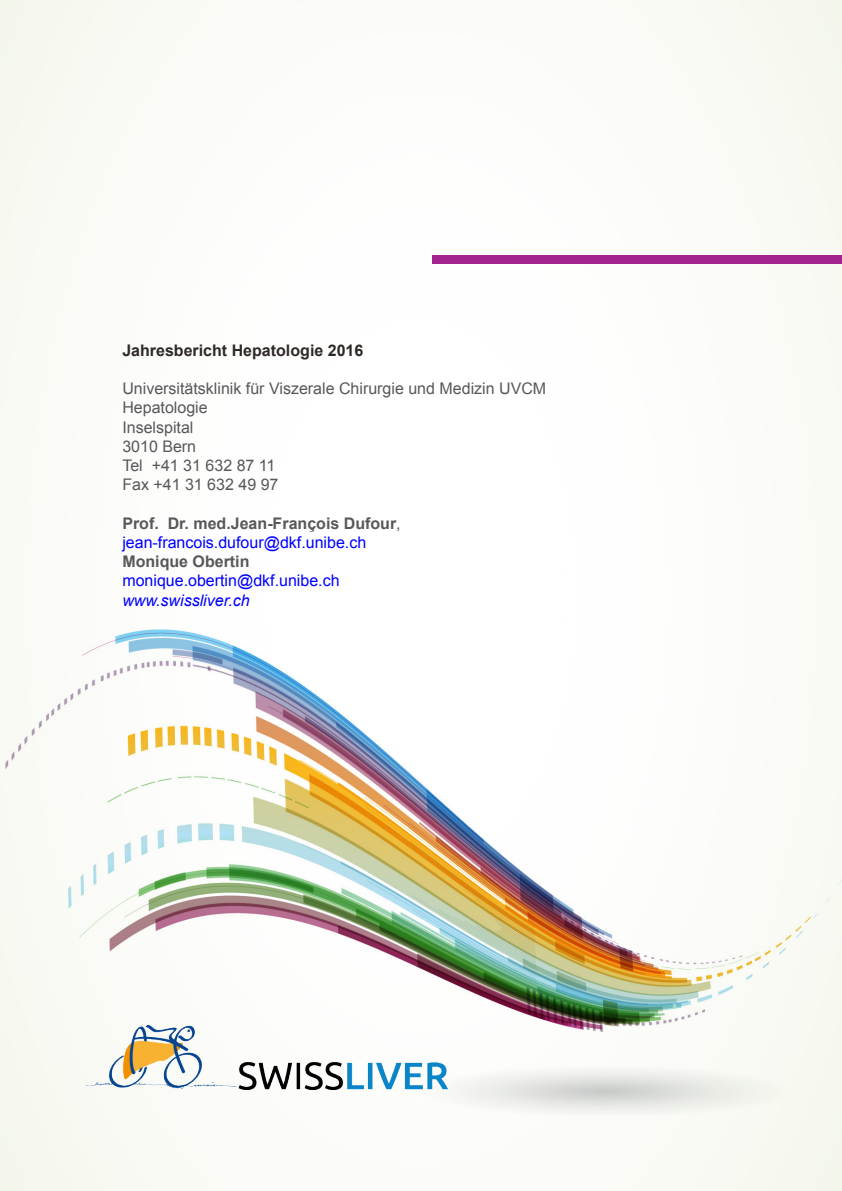
<style>
.page{position:relative;width:842px;height:1191px;background:#fff}
.page>*{position:absolute;margin:0;border:0;box-sizing:border-box;transform-origin:0 0}
.Arial_10_regular{font:16px "Arial";color:#57585a}
.Arial_10_regular-2{font:16px "Arial";color:#00f}
.Arial_10_regular-3{font:700 16px "Arial";color:#57585a}
.Arial_10_regular-4{font:700 16px "Arial";color:#2e2926}
.Arial_10_regular-5{font:italic 16px "Arial";color:#00f}
.s1{font-weight:400}
</style>
<div class="page">
<img style="left:0;top:0;width:842px;height:1191px">
<div style="left:432px;top:255px;width:410px;height:9px;background:#a2238e"></div>
<img style="left:86px;top:1025px;width:361px;height:65px">
<p class="Arial_10_regular-4" style="left:122px;top:340px;width:242px">Jahresbericht Hepatologie 2016</p>
<p class="Arial_10_regular" style="left:122px;top:378px;width:425px">Universitätsklinik für Viszerale Chirurgie und Medizin UVCM</p>
<p class="Arial_10_regular" style="left:122px;top:397px;width:87px">Hepatologie</p>
<p class="Arial_10_regular" style="left:122px;top:416px;width:73px">Inselspital</p>
<p class="Arial_10_regular" style="left:122px;top:436px;width:75px">3010 Bern</p>
<p class="Arial_10_regular" style="left:122px;top:455px;width:155px">Tel +41 31 632 87 11</p>
<p class="Arial_10_regular" style="left:122px;top:474px;width:158px">Fax +41 31 632 49 97</p>
<p class="Arial_10_regular-3" style="left:122px;top:512px;width:280px">Prof. Dr. med.Jean-François Dufour<span class="s1">,</span></p>
<p class="Arial_10_regular-2" style="left:122px;top:532px;width:245px">jean-francois.dufour@dkf.unibe.ch</p>
<p class="Arial_10_regular-3" style="left:122px;top:551px;width:129px">Monique Obertin</p>
<p class="Arial_10_regular-2" style="left:122px;top:570px;width:219px">monique.obertin@dkf.unibe.ch</p>
<p class="Arial_10_regular-5" style="left:122px;top:589px;width:129px">www.swissliver.ch</p>
</div>
